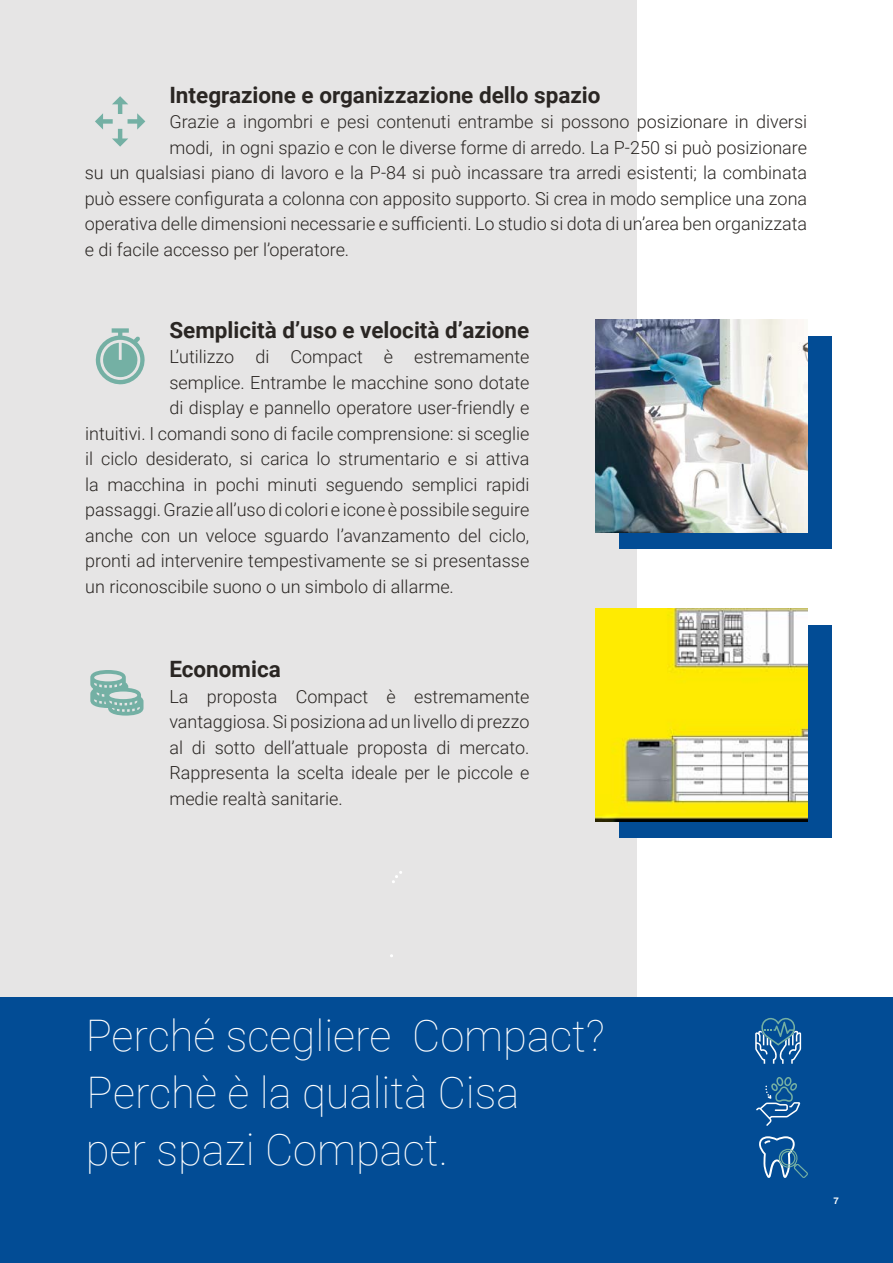
<style>
.page{position:relative;width:893px;height:1263px;background:#fff}
.page>*{position:absolute;margin:0;border:0;box-sizing:border-box;transform-origin:0 0}
.t1{font:100 43.5px/57px "Roboto";color:#fff}
.t2{font:700 22.5px "Roboto";color:#2a2623}
.t3{font:300 18px/25.5px "Roboto";color:#2a2623;text-align:justify}
.t4{font:18px "Arial";color:#fff}
</style>
<div class="page">
<div style="left:0;top:0;width:637px;height:1263px;background:#e6e5e5"></div>
<div style="left:0;top:997px;width:893px;height:266px;background:#024c95"></div>
<div style="left:619px;top:336px;width:213px;height:213px;background:#024c95"></div>
<div style="left:620px;top:625px;width:212px;height:213px;background:#024c95"></div>
<img style="left:595px;top:320px;width:213px;height:212px">
<img style="left:595px;top:609px;width:213px;height:212px">
<svg style="left:95px;top:96px;width:50px;height:51px"></svg>
<svg style="left:95px;top:328px;width:50px;height:57px"></svg>
<svg style="left:90px;top:670px;width:54px;height:46px"></svg>
<svg style="left:755px;top:1018px;width:46px;height:46px"></svg>
<svg style="left:756px;top:1077px;width:44px;height:49px"></svg>
<svg style="left:392px;top:871px;width:10px;height:12px"></svg>
<svg style="left:759px;top:1136px;width:49px;height:42px"></svg>
<p class="t2" style="left:169px;top:79px;width:433px">Integrazione e organizzazione dello spazio</p>
<p class="t3" style="left:169px;top:108px;width:639px">Grazie a ingombri e pesi contenuti entrambe si possono posizionare in diversi modi, in ogni spazio e con le diverse forme di arredo. La P-250 si può posizionare</p>
<p class="t3" style="left:85px;top:160px;width:724px">su un qualsiasi piano di lavoro e la P-84 si può incassare tra arredi esistenti; la combinata può essere configurata a colonna con apposito supporto. Si crea in modo semplice una zona operativa delle dimensioni necessarie e sufficienti. Lo studio si dota di un’area ben organizzata e di facile accesso per l’operatore.</p>
<p class="t2" style="left:169px;top:314px;width:361px">Semplicità d’uso e velocità d’azione</p>
<p class="t3" style="left:169px;top:344px;width:362px">L’utilizzo di Compact è estremamente semplice. Entrambe le macchine sono dotate di display e pannello operatore user-friendly e</p>
<p class="t3" style="left:85px;top:420px;width:446px">intuitivi. I comandi sono di facile comprensione: si sceglie il ciclo desiderato, si carica lo strumentario e si attiva la macchina in pochi minuti seguendo semplici rapidi passaggi. Grazie all’uso di colori e icone è possibile seguire anche con un veloce sguardo l’avanzamento del ciclo, pronti ad intervenire tempestivamente se si presentasse un riconoscibile suono o un simbolo di allarme.</p>
<p class="t2" style="left:169px;top:654px;width:113px">Economica</p>
<p class="t3" style="left:169px;top:683px;width:361px">La proposta Compact è estremamente vantaggiosa. Si posiziona ad un livello di prezzo al di sotto dell’attuale proposta di mercato.<br>Rappresenta la scelta ideale per le piccole e medie realtà sanitarie.</p>
<h1 class="t1" style="left:86px;top:1005px;width:520px">Perché scegliere Compact?<br>Perchè è la qualità Cisa<br>per spazi Compact.</h1>
<p class="t4" style="left:833px;top:1185px;width:7px">7</p>
</div>
